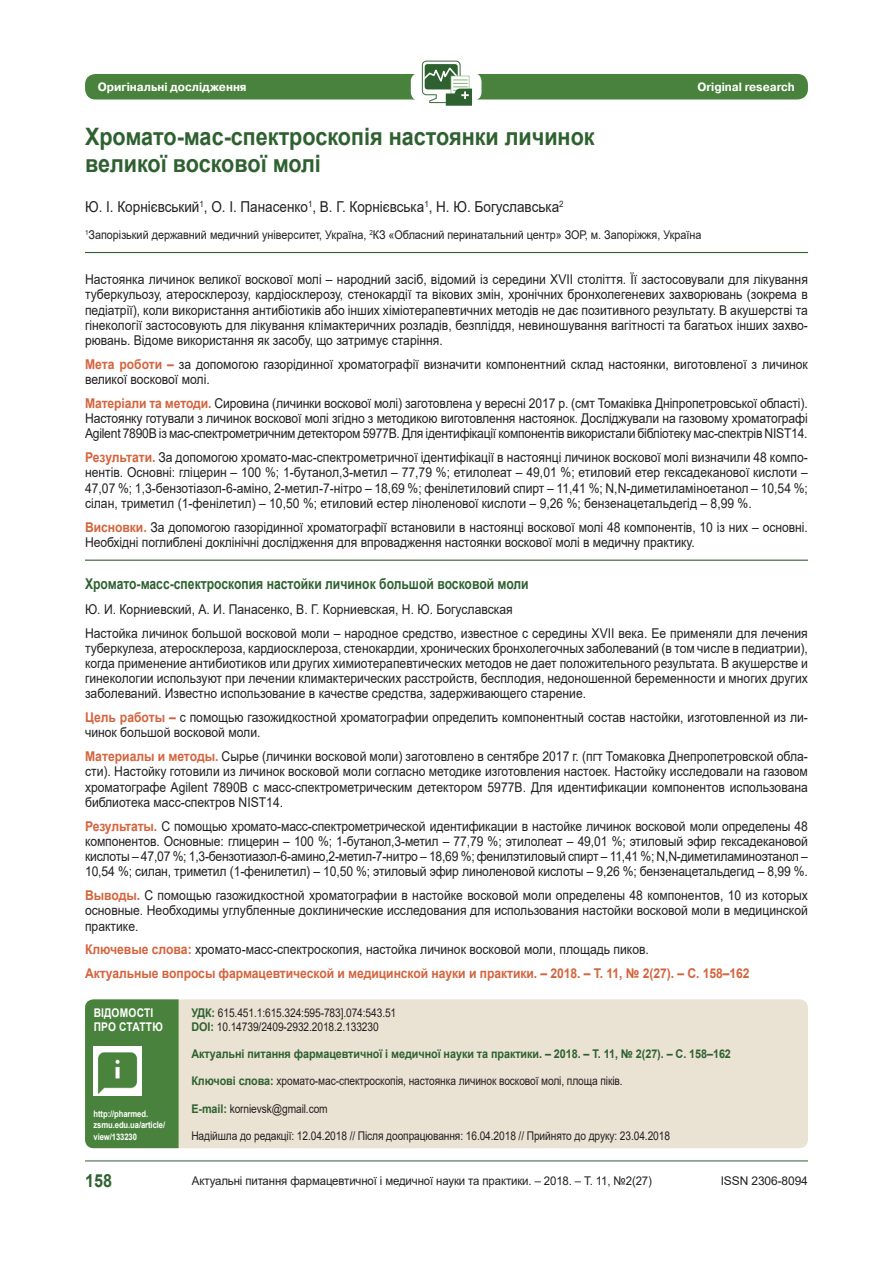
<style>
.page{position:relative;width:893px;height:1263px;background:#fff}
.page>*{position:absolute;margin:0;border:0;box-sizing:border-box;transform-origin:0 0}
.статья{font:700 24px/27.3px "Arial";color:#2e612f;scale:.9 1}
.t1{font:700 18px "Arial";color:#2e612f;scale:.9 1}
.автор{font:15px "Arial";color:#231f20;scale:.9 1}
.резюме_назв{font:700 14.85px "Arial";color:#2e612f;scale:.82 1}
.резюме{font:13.5px/15.3px "Arial";color:#231f20;text-align:justify;scale:.9 1}
.резюме_0{font:13.5px/15.3px "Arial";color:#231f20;text-align:justify;scale:.9 1}
.резюме_низ{font:13.5px/15.3px "Arial";letter-spacing:-.005em;color:#231f20;scale:.9 1}
.резюме_низ-2{font:700 13.5px "Arial";letter-spacing:-.005em;color:#d4643d;scale:.9 1}
.резюме_авт{font:13.5px "Arial";color:#231f20;scale:.9 1}
.удк{font:12px/14.4px "Arial";letter-spacing:-.01em;color:#231f20;scale:.85 1}
.заведение{font:12px "Arial";color:#231f20;scale:.9 1}
.удк-2{font:700 12px "Arial";letter-spacing:-.005em;color:#2e612f;scale:.9 1}
.заведение-2{font:12px "Arial";color:#231f20;scale:.95 1}
.t2{font:700 12px "Pragmatica C";color:#fff;scale:.95 1}
.о_статье_верх{font:700 12px/14.9px "Arial";letter-spacing:.01em;color:#fff;scale:.85 1}
.заведение-3{font:12px "Arial";color:#231f20}
.о_статье{font:700 9px/11.2px "Arial";letter-spacing:-.01em;color:#fff;scale:.85 1}
.s1{font-weight:700;color:#d4643d}
.s2{font-weight:700;color:#2e612f}
</style>
<div class="page">
<hr style="left:85px;top:1160px;width:723px;height:1px;background:#2e612f">
<div style="left:85px;top:74px;width:723px;height:25px;background:#49823c;border-radius:10px"></div>
<div style="left:411px;top:73px;width:70px;height:28px;background:#fff;border-radius:9px"></div>
<svg style="left:421px;top:60px;width:37px;height:32px"></svg>
<svg style="left:422px;top:61px;width:50px;height:45px"></svg>
<hr style="left:85px;top:252px;width:723px;height:1px;background:#2e612f">
<hr style="left:85px;top:560px;width:723px;height:1px;background:#2e612f">
<div style="left:85px;top:999px;width:723px;height:149px;background:#eae3d3;border-radius:9px"></div>
<div style="left:85px;top:999px;width:94px;height:149px;background:#49823c"></div>
<img style="left:94px;top:1047px;width:48px;height:48px">
<p class="t2" style="left:98px;top:81px;width:158px">Оригінальні дослідження</p>
<p class="t2" style="left:697px;top:81px;width:104px">Оriginal research</p>
<p class="статья" style="left:85px;top:123px;width:568px">Хромато-мас-спектроскопія настоянки личинок великої воскової молі</p>
<p class="автор" style="left:85px;top:196px;width:533px">Ю. І. Корнієвський<sup>1</sup>, О. І. Панасенко<sup>1</sup>, В. Г. Корнієвська<sup>1</sup>, Н. Ю. Богуславська<sup>2</sup></p>
<p class="заведение" style="left:85px;top:227px;width:686px"><sup>1</sup>Запорізький державний медичний університет, Україна, <sup>2</sup>КЗ «Обласний перинатальний центр» ЗОР, м. Запоріжжя, Україна</p>
<p class="резюме_0" style="left:85px;top:272px;width:805px">Настоянка личинок великої воскової молі – народний засіб, відомий із середини XVII століття. Її застосовували для лікування туберкульозу, атеросклерозу, кардіосклерозу, стенокардії та вікових змін, хронічних бронхолегеневих захворювань (зокрема в педіатрії), коли використання антибіотиків або інших хіміотерапевтичних методів не дає позитивного результату. В акушерстві та гінекології застосовують для лікування клімактеричних розладів, безпліддя, невиношування вагітності та багатьох інших захво&shy;рювань. Відоме використання як засобу, що затримує старіння.</p>
<p class="резюме" style="left:85px;top:356px;width:805px"><span class="s1">Мета роботи –</span> за допомогою газорідинної хроматографії визначити компонентний склад настоянки, виготовленої з личинок великої воскової молі.</p>
<p class="резюме" style="left:85px;top:395px;width:805px"><span class="s1">Матеріали та методи.</span> Сировина (личинки воскової молі) заготовлена у вересні 2017 р. (смт Томаківка Дніпропетровської області).<br>Настоянку готували з личинок воскової молі згідно з методикою виготовлення настоянок. Досліджували на газовому хроматографі Agilent 7890B із мас-спектрометричним детектором 5977B. Для ідентифікації компонентів використали бібліотеку мас-спектрів NIST14.</p>
<p class="резюме" style="left:85px;top:450px;width:805px"><span class="s1">Результати.</span> За допомогою хромато-мас-спектрометричної ідентифікації в настоянці личинок воскової молі визначили 48 компо&shy;нентів. Основні: гліцерин – 100 %; 1-бутанол,3-метил – 77,79 %; етилолеат – 49,01 %; етиловий етер гексадеканової кислоти – 47,07 %; 1,3-бензотіазол-6-аміно, 2-метил-7-нітро – 18,69 %; фенілетиловий спирт – 11,41 %; N,N-диметиламіноетанол – 10,54 %; сілан, триметил (1-фенілетил) – 10,50 %; етиловий естер ліноленової кислоти – 9,26 %; бензенацетальдегід – 8,99 %.</p>
<p class="резюме_низ" style="left:85px;top:519px;width:805px"><span class="s1">Висновки.</span> За допомогою газорідинної хроматографії встановили в настоянці воскової молі 48 компонентів, 10 із них – основні.<br>Необхідні поглиблені доклінічні дослідження для впровадження настоянки воскової молі в медичну практику.</p>
<p class="резюме_назв" style="left:85px;top:573px;width:543px">Хромато-масс-спектроскопия настойки личинок большой восковой моли</p>
<p class="резюме_авт" style="left:85px;top:600px;width:477px">Ю. И. Корниевский, А. И. Панасенко, В. Г. Корниевская, Н. Ю. Богуславская</p>
<p class="резюме" style="left:85px;top:625px;width:805px">Настойка личинок большой восковой моли – народное средство, известное с середины XVII века. Ее применяли для лечения туберкулеза, атеросклероза, кардиосклероза, стенокардии, хронических бронхолегочных заболеваний (в том числе в педиатрии), когда применение антибиотиков или других химиотерапевтических методов не дает положительного результата. В акушерстве и гинекологии используют при лечении климактерических расстройств, бесплодия, недоношенной беременности и многих других заболеваний. Известно использование в качестве средства, задерживающего старение.</p>
<p class="резюме" style="left:85px;top:710px;width:805px"><span class="s1">Цель работы –</span> с помощью газожидкостной хроматографии определить компонентный состав настойки, изготовленной из ли&shy;чинок большой восковой моли.</p>
<p class="резюме" style="left:85px;top:749px;width:805px"><span class="s1">Материалы и методы.</span> Сырье (личинки восковой моли) заготовлено в сентябре 2017 г. (пгт Томаковка Днепропетровской обла&shy;сти). Настойку готовили из личинок восковой моли согласно методике изготовления настоек. Настойку исследовали на газовом хроматографе Agilent 7890B с масс-спектрометрическим детектором 5977B. Для идентификации компонентов использована библиотека масс-спектров NIST14.</p>
<p class="резюме" style="left:85px;top:818px;width:805px"><span class="s1">Результаты.</span> С помощью хромато-масс-спектрометрической идентификации в настойке личинок восковой моли определены 48 компонентов. Основные: глицерин – 100 %; 1-бутанол,3-метил – 77,79 %; этилолеат – 49,01 %; этиловый эфир гексадекановой кислоты – 47,07 %; 1,3-бензотиазол-6-амино,2-метил-7-нитро – 18,69 %; фенилэтиловый спирт – 11,41 %; N,N-диметиламиноэтанол – 10,54 %; силан, триметил (1-фенилетил) – 10,50 %; этиловый эфир линоленовой кислоты – 9,26 %; бензенацетальдегид – 8,99 %.</p>
<p class="резюме" style="left:85px;top:888px;width:805px"><span class="s1">Выводы.</span> С помощью газожидкостной хроматографии в настойке восковой моли определены 48 компонентов, 10 из которых основные. Необходимы углубленные доклинические исследования для использования настойки восковой моли в медицинской практике.</p>
<p class="резюме" style="left:85px;top:942px;width:628px"><span class="s1">Ключевые слова:</span> хромато-масс-спектроскопия, настойка личинок восковой моли, площадь пиков.</p>
<p class="резюме_низ-2" style="left:85px;top:964px;width:740px">Актуальные вопросы фармацевтической и медицинской науки и практики. – 2018. – Т. 11, № 2(27). – С. 158–162</p>
<p class="удк" style="left:191px;top:1005px;width:243px"><span class="s2">УДК:</span> 615.451.1:615.324:595-783].074:543.51<br><span class="s2">DOI:</span> 10.14739/2409-2932.2018.2.133230</p>
<p class="удк-2" style="left:191px;top:1045px;width:601px">Актуальні питання фармацевтичної і медичної науки та практики. – 2018. – Т. 11, № 2(27). – С. 158–162</p>
<p class="удк" style="left:191px;top:1074px;width:509px"><span class="s2">Ключові слова:</span> хромато-мас-спектроскопія, настоянка личинок воскової молі, площа піків.</p>
<p class="удк" style="left:191px;top:1101px;width:162px"><span class="s2">Е-mail:</span> kornievsk@gmail.com</p>
<p class="удк" style="left:191px;top:1128px;width:565px">Надійшла до редакції: 12.04.2018 // Після доопрацювання: 16.04.2018 // Прийнято до друку: 23.04.2018</p>
<p class="о_статье_верх" style="left:94px;top:1005px;width:83px">ВІДОМОСТІ<br>ПРО СТАТТЮ</p>
<p class="о_статье" style="left:94px;top:1108px;width:86px">http://pharmed. zsmu.edu.ua/article/ view/133230</p>
<p class="t1" style="left:85px;top:1168px;width:32px">158</p>
<p class="заведение-2" style="left:192px;top:1172px;width:486px">Актуальні питання фармацевтичної і медичної науки та практики. – 2018. – Т. 11, №2(27)</p>
<p class="заведение-3" style="left:721px;top:1172px;width:89px">ISSN 2306-8094</p>
</div>
